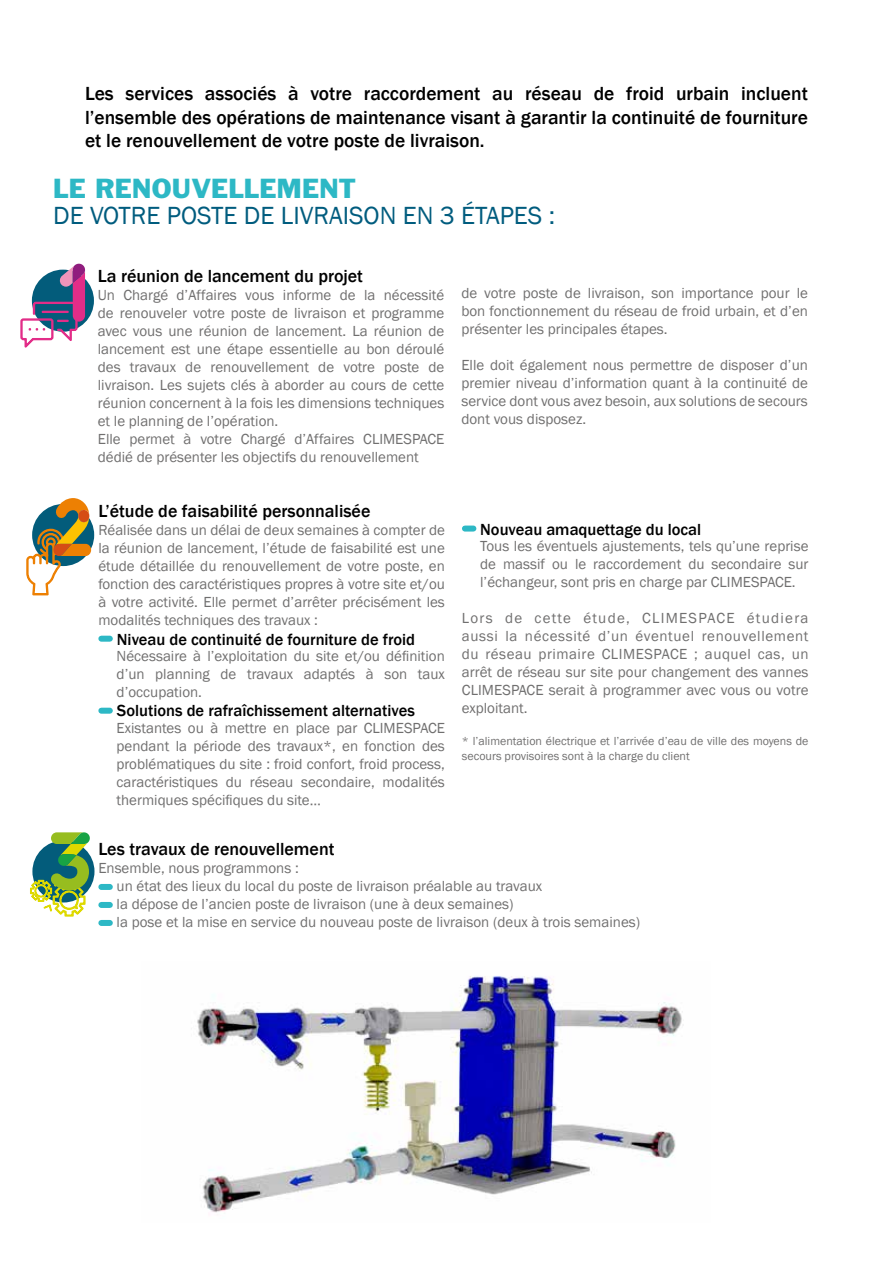
<style>
.page{position:relative;width:893px;height:1263px;background:#fff}
.page>*{position:absolute;margin:0;border:0;box-sizing:border-box;transform-origin:0 0}
.t1{font:25.5px "Franklin Gothic";color:#005c7e}
.t2{font:25.5px "Franklin Gothic";color:#2db8c5}
.t3{font:500 19.5px/23.4px "Franklin Gothic";color:#000;text-align:justify}
.t4{font:500 18px "Franklin Gothic";color:#000}
.t5{font:500 16.5px "Franklin Gothic";color:#000}
.t6{font:15px/18px "Franklin Gothic";color:#706f6f;text-align:justify}
.t7{font:12px/14.4px "Franklin Gothic";color:#706f6f}
</style>
<div class="page">
<hr style="left:892px;top:822px;width:1px;height:441px;background:#2db8c5">
<img style="left:197px;top:976px;width:487px;height:237px">
<div style="left:32px;top:270px;width:62px;height:62px;background:#035c7b;border-radius:50%"></div>
<div style="left:101px;top:636px;width:9px;height:6px;background:#2db8c5"></div>
<div style="left:101px;top:708px;width:9px;height:6px;background:#2db8c5"></div>
<div style="left:465px;top:525px;width:8px;height:6px;background:#2db8c5"></div>
<div style="left:101px;top:884px;width:9px;height:6px;background:#2db8c5"></div>
<div style="left:101px;top:902px;width:9px;height:6px;background:#2db8c5"></div>
<div style="left:101px;top:920px;width:9px;height:6px;background:#2db8c5"></div>
<svg style="left:20px;top:264px;width:65px;height:84px"></svg>
<div style="left:32px;top:840px;width:62px;height:62px;background:#035c7b;border-radius:50%"></div>
<svg style="left:26px;top:498px;width:65px;height:98px"></svg>
<svg style="left:30px;top:832px;width:60px;height:85px"></svg>
<h2 class="t3" style="left:85px;top:82px;width:724px">Les services associés à votre raccordement au réseau de froid urbain incluent l’ensemble des opérations de maintenance visant à garantir la continuité de fourniture et le renouvellement de votre poste de livraison.</h2>
<h1 class="t2" style="left:53px;top:172px;width:304px">LE RENOUVELLEMENT</h1>
<h1 class="t1" style="left:53px;top:199px;width:503px">DE VOTRE POSTE DE LIVRAISON EN 3 ÉTAPES :</h1>
<p class="t4" style="left:98px;top:265px;width:267px">La réunion de lancement du projet</p>
<p class="t6" style="left:98px;top:287px;width:348px;text-align:left">Un Chargé d’Affaires vous informe de la nécessité de renouveler votre poste de livraison et programme avec vous une réunion de lancement. La réunion de lancement est une étape essentielle au bon déroulé des travaux de renouvellement de votre poste de livraison. Les sujets clés à aborder au cours de cette réunion concernent à la fois les dimensions techniques et le planning de l’opération.<br>Elle permet à votre Chargé d’Affaires CLIMESPACE dédié de présenter les objectifs du renouvellement</p>
<p class="t6" style="left:461px;top:284px;width:348px">de votre poste de livraison, son importance pour le bon fonctionnement du réseau de froid urbain, et d’en présenter les principales étapes.</p>
<p class="t6" style="left:461px;top:356px;width:348px">Elle doit également nous permettre de disposer d’un premier niveau d’information quant à la continuité de service dont vous avez besoin, aux solutions de secours dont vous disposez.</p>
<p class="t4" style="left:98px;top:500px;width:274px">L’étude de faisabilité personnalisée</p>
<p class="t6" style="left:98px;top:521px;width:348px">Réalisée dans un délai de deux semaines à compter de la réunion de lancement, l’étude de faisabilité est une étude détaillée du renouvellement de votre poste, en fonction des caractéristiques propres à votre site et/ou à votre activité. Elle permet d’arrêter précisément les modalités techniques des travaux :</p>
<p class="t6" style="left:117px;top:647px;width:330px">Nécessaire à l’exploitation du site et/ou définition d’un planning de travaux adaptés à son taux d’occupation.</p>
<p class="t6" style="left:117px;top:719px;width:330px">Existantes ou à mettre en place par CLIMESPACE pendant la période des travaux*, en fonction des problématiques du site : froid confort, froid process, caractéristiques du réseau secondaire, modalités thermiques spécifiques du site…</p>
<p class="t5" style="left:117px;top:629px;width:300px">Niveau de continuité de fourniture de froid</p>
<p class="t5" style="left:117px;top:701px;width:299px">Solutions de rafraîchissement alternatives</p>
<p class="t5" style="left:480px;top:519px;width:222px">Nouveau amaquettage du local</p>
<p class="t6" style="left:480px;top:537px;width:330px">Tous les éventuels ajustements, tels qu’une reprise de massif ou le raccordement du secondaire sur l’échangeur, sont pris en charge par CLIMESPACE.</p>
<p class="t6" style="left:462px;top:609px;width:348px">Lors de cette étude, CLIMESPACE étudiera aussi la nécessité d’un éventuel renouvellement du réseau primaire CLIMESPACE ; auquel cas, un arrêt de réseau sur site pour changement des vannes CLIMESPACE serait à programmer avec vous ou votre exploitant.</p>
<p class="t7" style="left:462px;top:734px;width:348px">* l’alimentation électrique et l’arrivée d’eau de ville des moyens de secours provisoires sont à la charge du client</p>
<p class="t4" style="left:98px;top:838px;width:238px">Les travaux de renouvellement</p>
<p class="t6" style="left:117px;top:860px;width:525px;text-align:left;text-indent:-18px">Ensemble, nous programmons :<br>un état des lieux du local du poste de livraison préalable au travaux<br>la dépose de l’ancien poste de livraison (une à deux semaines)<br>la pose et la mise en service du nouveau poste de livraison (deux à trois semaines)</p>
</div>
